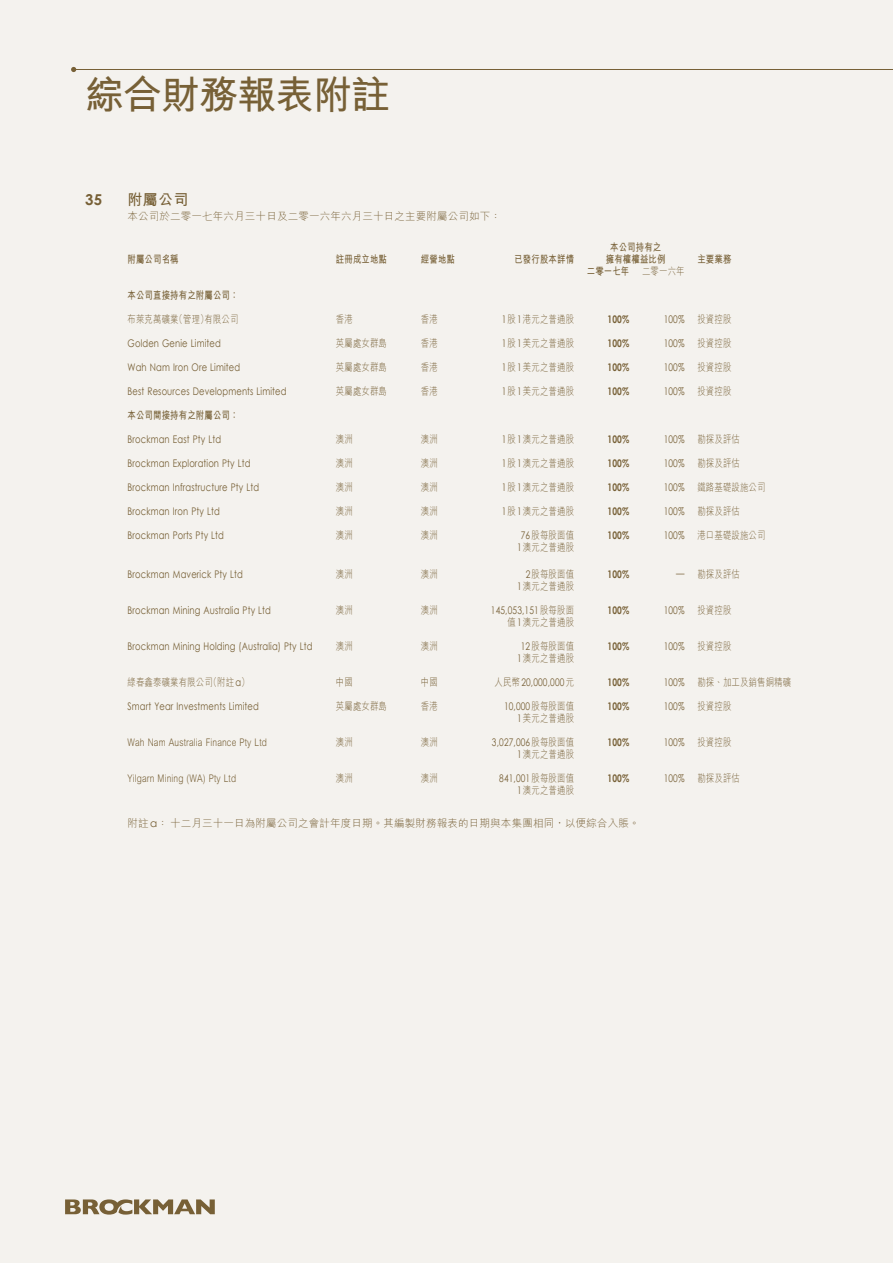
<style>
.page{position:relative;width:893px;height:1263px;background:#f4f2ee}
.page>*{position:absolute;margin:0;border:0;box-sizing:border-box;transform-origin:0 0}
.t1{font:39px "M Hei HK Bold E Ten B5 H";letter-spacing:-.025em;color:#776036}
.t2{font:15px "M Hei HK Bold E Ten B5 H";color:#776036}
.t3{font:700 15px "Century Gothic";color:#776036}
.t4{font:10.5px "Century Gothic";letter-spacing:.015em;color:#776036;scale:.8 1}
.t5{font:10.5px/12px "M Hei HK Light E Ten B5 H";letter-spacing:.015em;color:#776036;text-align:center;scale:.8 1}
.t6{font:10.5px "M Hei HK Light E Ten B5 H";letter-spacing:.015em;color:#776036}
.t7{font:10.5px/12px "M Hei HK Bold E Ten B5 H";letter-spacing:.015em;color:#776036;text-align:center;scale:.8 1}
.t8{font:700 10.5px "Century Gothic";letter-spacing:.015em;color:#776036;scale:.8 1}
.s1{font-family:"M Hei HK Light E Ten B5 H"}
.s2{font-family:"Century Gothic"}
</style>
<div class="page">
<svg style="left:65px;top:1199px;width:150px;height:15px"></svg>
<hr style="left:74px;top:69px;width:819px;height:1px;background:#776036">
<svg style="left:71px;top:67px;width:5px;height:5px"></svg>
<h1 class="t1" style="left:85px;top:80px;width:307px">綜合財務報表附註</h1>
<h2 class="t3" style="left:85px;top:190px;width:19px">35</h2>
<h2 class="t2" style="left:128px;top:193px;width:62px">附屬公司</h2>
<p class="t6" style="left:128px;top:212px;width:375px">本公司於二零一七年六月三十日及二零一六年六月三十日之主要附屬公司如下：</p>
<p class="t7" style="left:128px;top:254px;width:65px">附屬公司名稱</p>
<p class="t7" style="left:336px;top:254px;width:65px">註冊成立地點</p>
<p class="t7" style="left:421px;top:254px;width:44px">經營地點</p>
<p class="t7" style="left:514px;top:254px;width:76px">已發行股本詳情</p>
<p class="t7" style="left:606px;top:242px;width:76px">本公司持有之擁有權權益比例</p>
<p class="t7" style="left:587px;top:266px;width:124px">二零一七年 <span class="s1">二零一六年</span></p>
<p class="t7" style="left:697px;top:254px;width:44px">主要業務</p>
<p class="t7" style="left:128px;top:290px;width:140px">本公司直接持有之附屬公司：</p>
<p class="t5" style="left:128px;top:314px;width:140px">布萊克萬礦業（管理）有限公司</p>
<p class="t5" style="left:336px;top:314px;width:23px">香港</p>
<p class="t5" style="left:421px;top:314px;width:23px">香港</p>
<p class="t5" style="left:502px;top:314px;width:92px"><span class="s2">1</span>股<span class="s2">1</span>港元之普通股</p>
<p class="t8" style="left:608px;top:312px;width:29px">100%</p>
<p class="t4" style="left:664px;top:312px;width:86px">100% <span class="s1">投資控股</span></p>
<p class="t4" style="left:128px;top:336px;width:118px">Golden Genie Limited</p>
<p class="t5" style="left:336px;top:338px;width:65px">英屬處女群島</p>
<p class="t5" style="left:421px;top:338px;width:23px">香港</p>
<p class="t5" style="left:502px;top:338px;width:92px"><span class="s2">1</span>股<span class="s2">1</span>美元之普通股</p>
<p class="t8" style="left:608px;top:336px;width:29px">100%</p>
<p class="t4" style="left:664px;top:336px;width:86px">100% <span class="s1">投資控股</span></p>
<p class="t4" style="left:128px;top:360px;width:142px">Wah Nam Iron Ore Limited</p>
<p class="t5" style="left:336px;top:362px;width:65px">英屬處女群島</p>
<p class="t5" style="left:421px;top:362px;width:23px">香港</p>
<p class="t5" style="left:502px;top:362px;width:92px"><span class="s2">1</span>股<span class="s2">1</span>美元之普通股</p>
<p class="t8" style="left:608px;top:360px;width:29px">100%</p>
<p class="t4" style="left:664px;top:360px;width:86px">100% <span class="s1">投資控股</span></p>
<p class="t4" style="left:128px;top:384px;width:200px">Best Resources Developments Limited</p>
<p class="t5" style="left:336px;top:386px;width:65px">英屬處女群島</p>
<p class="t5" style="left:421px;top:386px;width:23px">香港</p>
<p class="t5" style="left:502px;top:386px;width:92px"><span class="s2">1</span>股<span class="s2">1</span>美元之普通股</p>
<p class="t8" style="left:608px;top:384px;width:29px">100%</p>
<p class="t4" style="left:664px;top:384px;width:86px">100% <span class="s1">投資控股</span></p>
<p class="t7" style="left:128px;top:410px;width:140px">本公司間接持有之附屬公司：</p>
<p class="t4" style="left:128px;top:432px;width:118px">Brockman East Pty Ltd</p>
<p class="t5" style="left:336px;top:434px;width:23px">澳洲</p>
<p class="t5" style="left:421px;top:434px;width:23px">澳洲</p>
<p class="t5" style="left:502px;top:434px;width:92px"><span class="s2">1</span>股<span class="s2">1</span>澳元之普通股</p>
<p class="t8" style="left:608px;top:432px;width:29px">100%</p>
<p class="t5" style="left:664px;top:434px;width:97px"><span class="s2">100%</span> 勘探及評估</p>
<p class="t4" style="left:128px;top:456px;width:155px">Brockman Exploration Pty Ltd</p>
<p class="t5" style="left:336px;top:458px;width:23px">澳洲</p>
<p class="t5" style="left:421px;top:458px;width:23px">澳洲</p>
<p class="t5" style="left:502px;top:458px;width:92px"><span class="s2">1</span>股<span class="s2">1</span>澳元之普通股</p>
<p class="t8" style="left:608px;top:456px;width:29px">100%</p>
<p class="t5" style="left:664px;top:458px;width:97px"><span class="s2">100%</span> 勘探及評估</p>
<p class="t4" style="left:128px;top:480px;width:166px">Brockman Infrastructure Pty Ltd</p>
<p class="t5" style="left:336px;top:482px;width:23px">澳洲</p>
<p class="t5" style="left:421px;top:482px;width:23px">澳洲</p>
<p class="t5" style="left:502px;top:482px;width:92px"><span class="s2">1</span>股<span class="s2">1</span>澳元之普通股</p>
<p class="t8" style="left:608px;top:480px;width:29px">100%</p>
<p class="t5" style="left:664px;top:482px;width:129px"><span class="s2">100%</span> 鐵路基礎設施公司</p>
<p class="t4" style="left:128px;top:504px;width:117px">Brockman Iron Pty Ltd</p>
<p class="t5" style="left:336px;top:506px;width:23px">澳洲</p>
<p class="t5" style="left:421px;top:506px;width:23px">澳洲</p>
<p class="t5" style="left:502px;top:506px;width:92px"><span class="s2">1</span>股<span class="s2">1</span>澳元之普通股</p>
<p class="t8" style="left:608px;top:504px;width:29px">100%</p>
<p class="t5" style="left:664px;top:506px;width:97px"><span class="s2">100%</span> 勘探及評估</p>
<p class="t4" style="left:128px;top:528px;width:122px">Brockman Ports Pty Ltd</p>
<p class="t5" style="left:336px;top:530px;width:23px">澳洲</p>
<p class="t5" style="left:421px;top:530px;width:23px">澳洲</p>
<p class="t5" style="left:517px;top:530px;width:73px"><span class="s2">76</span>股每股面值<br><span class="s2">1</span>澳元之普通股</p>
<p class="t8" style="left:608px;top:528px;width:29px">100%</p>
<p class="t5" style="left:664px;top:530px;width:129px"><span class="s2">100%</span> 港口基礎設施公司</p>
<p class="t4" style="left:128px;top:567px;width:145px">Brockman Maverick Pty Ltd</p>
<p class="t5" style="left:336px;top:569px;width:23px">澳洲</p>
<p class="t5" style="left:421px;top:569px;width:23px">澳洲</p>
<p class="t5" style="left:517px;top:569px;width:73px;text-align:right"><span class="s2">2</span>股每股面值<br><span class="s2">1</span>澳元之普通股</p>
<p class="t8" style="left:608px;top:567px;width:29px">100%</p>
<p class="t5" style="left:676px;top:569px;width:81px"><span class="s2">—</span> 勘探及評估</p>
<p class="t4" style="left:128px;top:603px;width:181px">Brockman Mining Australia Pty Ltd</p>
<p class="t5" style="left:336px;top:605px;width:23px">澳洲</p>
<p class="t5" style="left:421px;top:605px;width:23px">澳洲</p>
<p class="t4" style="left:491px;top:603px;width:105px">145,053,151<span class="s1">股每股面</span></p>
<p class="t5" style="left:507px;top:617px;width:85px">值<span class="s2">1</span>澳元之普通股</p>
<p class="t8" style="left:608px;top:603px;width:29px">100%</p>
<p class="t4" style="left:664px;top:603px;width:86px">100% <span class="s1">投資控股</span></p>
<p class="t4" style="left:128px;top:639px;width:233px">Brockman Mining Holding (Australia) Pty Ltd</p>
<p class="t5" style="left:336px;top:641px;width:23px">澳洲</p>
<p class="t5" style="left:421px;top:641px;width:23px">澳洲</p>
<p class="t5" style="left:517px;top:641px;width:73px"><span class="s2">12</span>股每股面值<br><span class="s2">1</span>澳元之普通股</p>
<p class="t8" style="left:608px;top:639px;width:29px">100%</p>
<p class="t4" style="left:664px;top:639px;width:86px">100% <span class="s1">投資控股</span></p>
<p class="t5" style="left:128px;top:677px;width:154px">綠春鑫泰礦業有限公司（附註<span class="s2">a</span>）</p>
<p class="t5" style="left:336px;top:677px;width:23px">中國</p>
<p class="t5" style="left:421px;top:677px;width:23px">中國</p>
<p class="t4" style="left:495px;top:675px;width:101px"><span class="s1">人民幣</span>20,000,000<span class="s1">元</span></p>
<p class="t8" style="left:608px;top:675px;width:29px">100%</p>
<p class="t5" style="left:664px;top:677px;width:161px"><span class="s2">100%</span> 勘探、加工及銷售銅精礦</p>
<p class="t4" style="left:128px;top:699px;width:166px">Smart Year Investments Limited</p>
<p class="t5" style="left:336px;top:701px;width:65px">英屬處女群島</p>
<p class="t5" style="left:421px;top:701px;width:23px">香港</p>
<p class="t4" style="left:504px;top:699px;width:89px">10,000<span class="s1">股每股面值</span></p>
<p class="t5" style="left:517px;top:713px;width:73px"><span class="s2">1</span>美元之普通股</p>
<p class="t8" style="left:608px;top:699px;width:29px">100%</p>
<p class="t4" style="left:664px;top:699px;width:86px">100% <span class="s1">投資控股</span></p>
<p class="t5" style="left:128px;top:737px;width:176px">Wah Nam Australia Finance Pty Ltd</p>
<p class="t5" style="left:336px;top:737px;width:23px">澳洲</p>
<p class="t5" style="left:421px;top:737px;width:23px">澳洲</p>
<p class="t4" style="left:492px;top:735px;width:104px">3,027,006<span class="s1">股每股面值</span></p>
<p class="t5" style="left:517px;top:749px;width:73px"><span class="s2">1</span>澳元之普通股</p>
<p class="t8" style="left:608px;top:735px;width:29px">100%</p>
<p class="t4" style="left:664px;top:735px;width:86px">100% <span class="s1">投資控股</span></p>
<p class="t5" style="left:128px;top:773px;width:137px">Yilgarn Mining (WA) Pty Ltd</p>
<p class="t5" style="left:336px;top:773px;width:23px">澳洲</p>
<p class="t5" style="left:421px;top:773px;width:23px">澳洲</p>
<p class="t4" style="left:499px;top:771px;width:95px">841,001<span class="s1">股每股面值</span></p>
<p class="t5" style="left:517px;top:785px;width:73px"><span class="s2">1</span>澳元之普通股</p>
<p class="t8" style="left:608px;top:771px;width:29px">100%</p>
<p class="t5" style="left:664px;top:773px;width:97px"><span class="s2">100%</span> 勘探及評估</p>
<p class="t6" style="left:128px;top:819px;width:513px">附註<span class="s2">a</span>：十二月三十一日為附屬公司之會計年度日期。其編製財務報表的日期與本集團相同，以便綜合入賬。</p>
</div>
